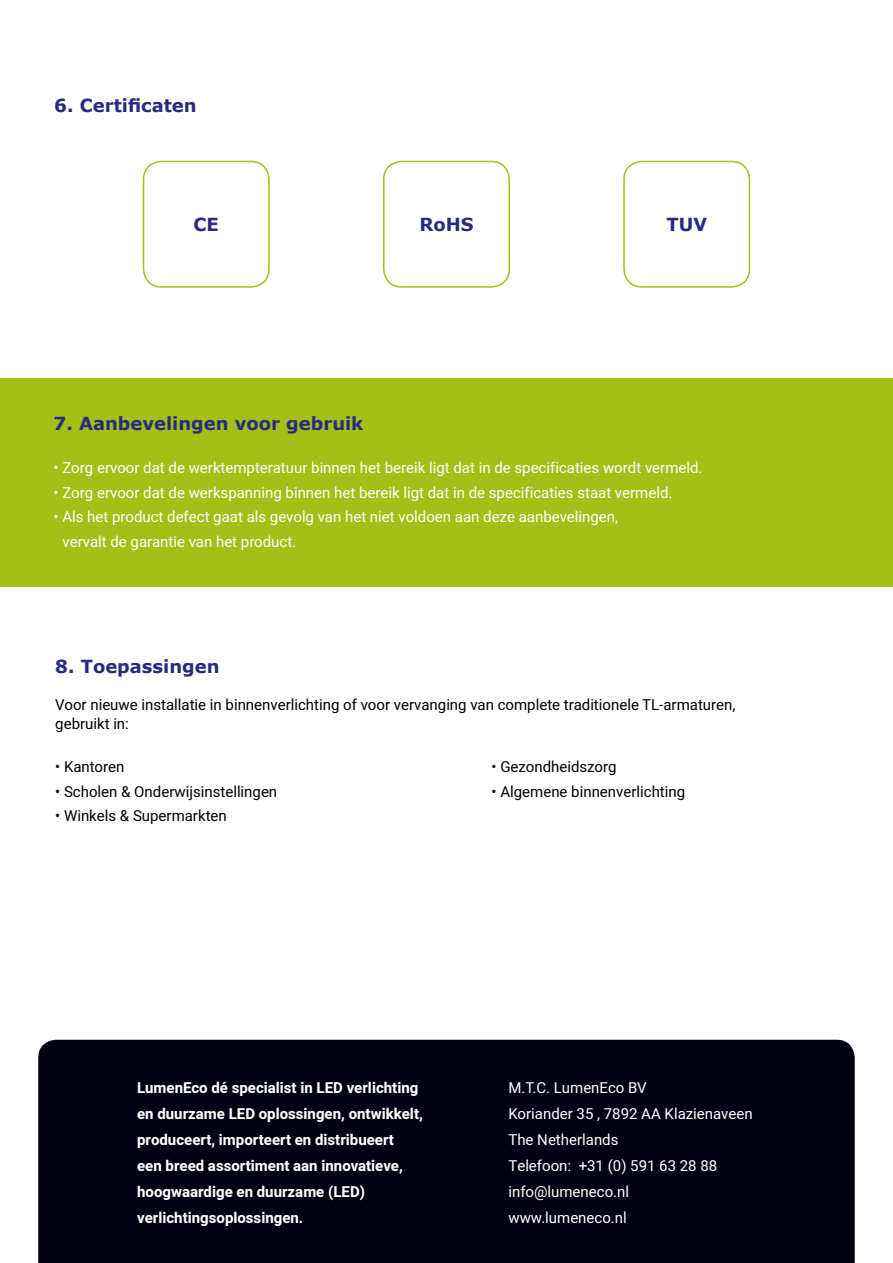
<style>
.page{position:relative;width:893px;height:1263px;background:#fff}
.page>*{position:absolute;margin:0;border:0;box-sizing:border-box;transform-origin:0 0}
.t1{font:700 18px "Verdana";color:#292a80}
.t2{font:15px/26.1px "Heebo";color:#fff}
.t3{font:15px/18.6px "Heebo";color:#000}
.t4{font:700 15px/26.1px "Heebo";color:#fff}
</style>
<div class="page">
<div style="left:38px;top:1040px;width:817px;height:223px;background:#001"></div>
<div style="left:0;top:378px;width:893px;height:208px;background:#a4bf17"></div>
<div style="left:143px;top:161px;width:127px;height:127px;border:2px solid #a4bf17;border-radius:18px"></div>
<div style="left:383px;top:161px;width:127px;height:127px;border:2px solid #a4bf17;border-radius:18px"></div>
<div style="left:623px;top:161px;width:127px;height:127px;border:2px solid #a4bf17;border-radius:18px"></div>
<p class="t1" style="left:54px;top:93px;width:144px">6. Certificaten</p>
<p class="t1" style="left:194px;top:213px;width:27px">CE</p>
<p class="t1" style="left:419px;top:213px;width:56px">RoHS</p>
<p class="t1" style="left:666px;top:213px;width:42px">TUV</p>
<p class="t1" style="left:54px;top:412px;width:311px">7. Aanbevelingen voor gebruik</p>
<p class="t2" style="left:54px;top:455px;width:650px">• Zorg ervoor dat de werktempteratuur binnen het bereik ligt dat in de specificaties wordt vermeld.</p>
<p class="t2" style="left:54px;top:479px;width:620px">• Zorg ervoor dat de werkspanning binnen het bereik ligt dat in de specificaties staat vermeld.</p>
<p class="t2" style="left:62px;top:505px;width:557px;line-height:24.6px;text-indent:-9px">• Als het product defect gaat als gevolg van het niet voldoen aan deze aanbevelingen, vervalt de garantie van het product.</p>
<p class="t1" style="left:55px;top:655px;width:166px">8. Toepassingen</p>
<p class="t3" style="left:55px;top:695px;width:682px">Voor nieuwe installatie in binnenverlichting of voor vervanging van complete traditionele TL-armaturen, gebruikt in:</p>
<p class="t3" style="left:55px;top:757px;width:71px">• Kantoren</p>
<p class="t3" style="left:55px;top:782px;width:223px">• Scholen &amp; Onderwijsinstellingen</p>
<p class="t3" style="left:55px;top:806px;width:173px">• Winkels &amp; Supermarkten</p>
<p class="t3" style="left:492px;top:757px;width:127px">• Gezondheidszorg</p>
<p class="t3" style="left:492px;top:782px;width:195px">• Algemene binnenverlichting</p>
<p class="t4" style="left:137px;top:1075px;width:287px">LumenEco dé specialist in LED verlichting en duurzame LED oplossingen, ontwikkelt, produceert, importeert en distribueert<br>een breed assortiment aan innovatieve, hoogwaardige en duurzame (LED) verlichtingsoplossingen.</p>
<p class="t2" style="left:508px;top:1074px;width:246px">M.T.C. LumenEco BV<br>Koriander 35 , 7892 AA Klazienaveen<br>The Netherlands<br>Telefoon: +31 (0) 591 63 28 88 info@lumeneco.nl<br>www.lumeneco.nl</p>
</div>
